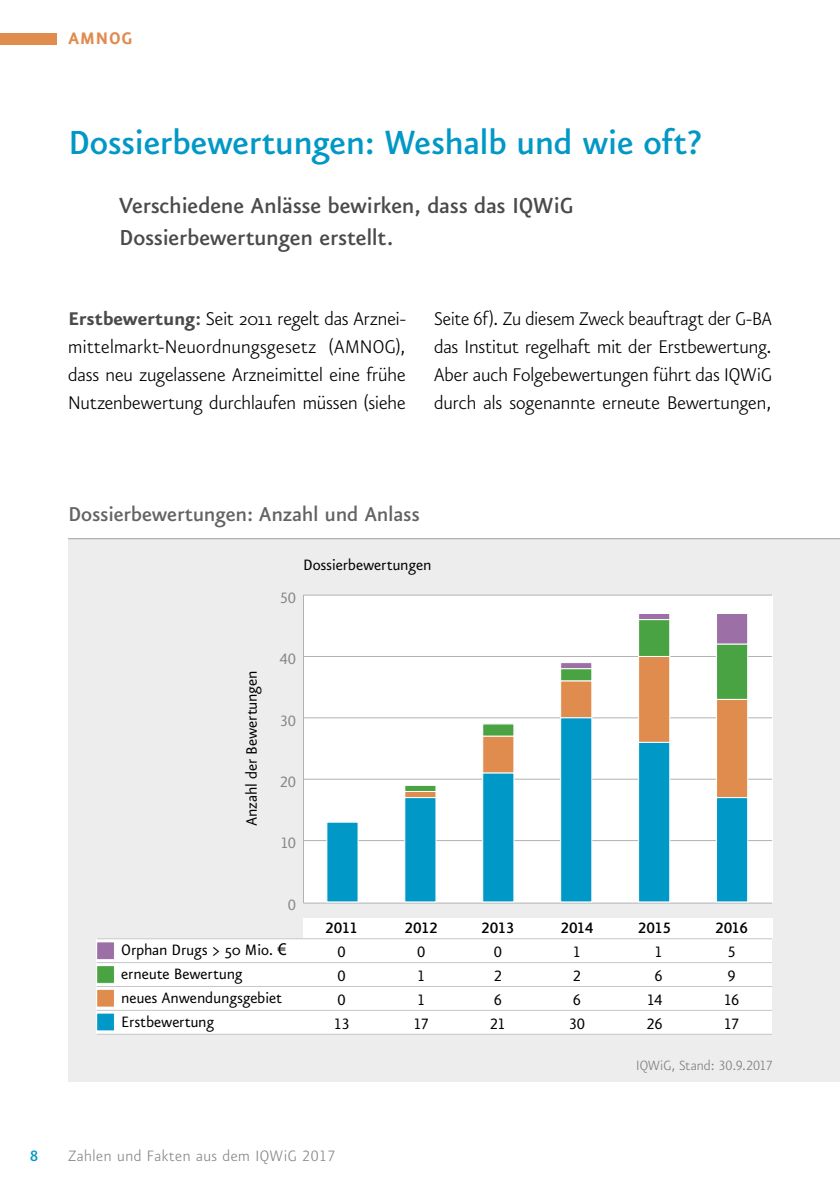
<style>
.page{position:relative;width:840px;height:1191px;background:#fff}
.page>*{position:absolute;margin:0;border:0;box-sizing:border-box;transform-origin:0 0}
.t1{font:500 40px "Eureka Sans CE";letter-spacing:-.015em;color:#0098c6}
.t2{font:500 26px/32px "Eureka Sans CE";letter-spacing:-.01em;color:#4a4a49}
.t3{font:500 24px "Eureka Sans CE";letter-spacing:-.01em;color:#646363}
.t4{font:300 22px/28px "Eureka Sans CE";letter-spacing:-.005em;color:#000;scale:.96 1}
.t5{font:300 22px/28px "Eureka Sans CE";letter-spacing:-.005em;color:#000;text-align:justify}
.t6{font:700 20px "Eureka Sans CE";letter-spacing:.03em;color:#e18c4f}
.t7{font:18px/24px "Eureka Sans CE";letter-spacing:-.01em;color:#000}
.t8{font:18px "Eureka Sans CE Regular Caps";letter-spacing:-.035em;color:#000}
.t9{font:300 18px "Eureka Sans CE";letter-spacing:.03em;color:#878787}
.t10{font:18px "Eureka Sans CE Medium Caps";letter-spacing:-.035em;color:#000}
.t11{font:18px "Eureka Sans CE Regular Caps";color:#878787}
.t12{font:18px "Eureka Sans CE Medium Caps";color:#0098c6}
.t13{font:16px "Eureka Sans CE Light Caps";letter-spacing:-.02em;color:#7f7e7e}
.s1{font-weight:700;color:#4a4a49}
.s2{font-family:"Myriad Pro"}
.s3{font-family:"Eureka Sans CE";font-weight:300}
.s4{font-family:"Eureka Sans CE Light Caps";font-weight:400}
</style>
<div class="page">
<div style="left:0;top:33px;width:57px;height:11px;background:#e18c4f"></div>
<div style="left:68px;top:539px;width:771px;height:542px;background:#ededed"></div>
<div style="left:303px;top:595px;width:468px;height:307px;background:#fff"></div>
<div style="left:303px;top:918px;width:468px;height:20px;background:#fff"></div>
<div style="left:97px;top:938px;width:674px;height:96px;background:#fff"></div>
<hr style="left:97px;top:938px;width:674px;height:1px;background:#c6c6c6">
<hr style="left:97px;top:962px;width:674px;height:1px;background:#c6c6c6">
<hr style="left:97px;top:986px;width:674px;height:1px;background:#c6c6c6">
<hr style="left:97px;top:1033px;width:674px;height:1px;background:#c6c6c6">
<hr style="left:97px;top:1009px;width:674px;height:1px;background:#c6c6c6">
<hr style="left:303px;top:595px;width:1px;height:308px;background:#b3b2b2">
<hr style="left:303px;top:902px;width:468px;height:1px;background:#b3b2b2">
<hr style="left:303px;top:840px;width:468px;height:1px;background:#b3b2b2">
<hr style="left:303px;top:778px;width:468px;height:1px;background:#b3b2b2">
<hr style="left:303px;top:717px;width:468px;height:1px;background:#b3b2b2">
<hr style="left:303px;top:656px;width:468px;height:1px;background:#b3b2b2">
<hr style="left:303px;top:594px;width:468px;height:1px;background:#b3b2b2">
<div style="left:560px;top:662px;width:32px;height:7px;background:#9c6fa6;border:1px solid #fff"></div>
<div style="left:637px;top:613px;width:33px;height:7px;background:#9c6fa6;border:1px solid #fff"></div>
<div style="left:715px;top:613px;width:32px;height:31px;background:#9c6fa6;border:1px solid #fff"></div>
<div style="left:404px;top:785px;width:32px;height:7px;background:#4aa342;border:1px solid #fff"></div>
<div style="left:482px;top:723px;width:32px;height:13px;background:#4aa342;border:1px solid #fff"></div>
<div style="left:560px;top:668px;width:32px;height:13px;background:#4aa342;border:1px solid #fff"></div>
<div style="left:637px;top:619px;width:33px;height:38px;background:#4aa342;border:1px solid #fff"></div>
<div style="left:715px;top:643px;width:32px;height:57px;background:#4aa342;border:1px solid #fff"></div>
<div style="left:404px;top:791px;width:32px;height:7px;background:#e18c4f;border:1px solid #fff"></div>
<div style="left:482px;top:735px;width:32px;height:38px;background:#e18c4f;border:1px solid #fff"></div>
<div style="left:560px;top:680px;width:32px;height:38px;background:#e18c4f;border:1px solid #fff"></div>
<div style="left:637px;top:656px;width:33px;height:87px;background:#e18c4f;border:1px solid #fff"></div>
<div style="left:715px;top:699px;width:32px;height:99px;background:#e18c4f;border:1px solid #fff"></div>
<div style="left:326px;top:821px;width:32px;height:81px;background:#0098c6;border:1px solid #fff"></div>
<div style="left:404px;top:797px;width:32px;height:105px;background:#0098c6;border:1px solid #fff"></div>
<div style="left:482px;top:772px;width:32px;height:130px;background:#0098c6;border:1px solid #fff"></div>
<div style="left:560px;top:717px;width:32px;height:185px;background:#0098c6;border:1px solid #fff"></div>
<div style="left:637px;top:742px;width:33px;height:160px;background:#0098c6;border:1px solid #fff"></div>
<div style="left:715px;top:797px;width:32px;height:105px;background:#0098c6;border:1px solid #fff"></div>
<div style="left:97px;top:942px;width:17px;height:17px;background:#9c6fa6"></div>
<div style="left:96px;top:941px;width:19px;height:19px;border:1px solid #fff"></div>
<div style="left:97px;top:965px;width:17px;height:18px;background:#4aa342"></div>
<div style="left:96px;top:965px;width:19px;height:19px;border:1px solid #fff"></div>
<div style="left:97px;top:989px;width:17px;height:18px;background:#e18c4f"></div>
<div style="left:96px;top:989px;width:19px;height:18px;border:1px solid #fff"></div>
<div style="left:97px;top:1013px;width:17px;height:18px;background:#0098c6"></div>
<div style="left:96px;top:1012px;width:19px;height:19px;border:1px solid #fff"></div>
<hr style="left:68px;top:538px;width:771px;height:1px;background:#9d9d9c">
<p class="t6" style="left:68px;top:28px;width:66px">AMNOG</p>
<h1 class="t1" style="left:68px;top:122px;width:634px">Dossierbewertungen: Weshalb und wie oft?</h1>
<p class="t2" style="left:119px;top:190px;width:455px">Verschiedene Anlässe bewirken, dass das IQWiG<br>Dossierbewertungen erstellt.</p>
<p class="t5" style="left:68px;top:305px;width:339px"><span class="s1">Erstbewertung:</span> Seit 2011 regelt das Arznei&shy;mittelmarkt-Neuordnungsgesetz (AMNOG), dass neu zugelassene Arzneimittel eine frühe Nutzenbewertung durchlaufen müssen (siehe</p>
<p class="t4" style="left:434px;top:305px;width:353px">Seite 6f). Zu diesem Zweck beauftragt der G-BA das Institut regelhaft mit der Erstbewertung.<br>Aber auch Folgebewertungen führt das IQWiG durch als sogenannte erneute Bewertungen,</p>
<p class="t3" style="left:68px;top:502px;width:353px">Dossierbewertungen: Anzahl und Anlass</p>
<p class="t11" style="left:279px;top:589px;width:18px">50</p>
<p class="t7" style="left:303px;top:553px;width:130px">Dossierbewertungen</p>
<p class="t7" style="left:240px;top:826px;width:157px;rotate:-90deg">Anzahl der Bewertungen</p>
<p class="t11" style="left:279px;top:650px;width:18px">40</p>
<p class="t11" style="left:279px;top:711px;width:18px">30</p>
<p class="t11" style="left:279px;top:773px;width:18px">20</p>
<p class="t11" style="left:280px;top:834px;width:17px">10</p>
<p class="t11" style="left:288px;top:895px;width:10px">0</p>
<p class="t7" style="left:121px;top:938px;width:167px">Orphan Drugs &gt; 50 Mio. <span class="s2">€ </span>erneute Bewertung<br>neues Anwendungsgebiet<br>Erstbewertung</p>
<p class="t10" style="left:325px;top:919px;width:34px">2011</p>
<p class="t10" style="left:404px;top:919px;width:35px">2012</p>
<p class="t10" style="left:481px;top:919px;width:35px">2013</p>
<p class="t10" style="left:560px;top:919px;width:35px">2014</p>
<p class="t10" style="left:637px;top:919px;width:35px">2015</p>
<p class="t10" style="left:714px;top:919px;width:35px">2016</p>
<p class="t8" style="left:337px;top:943px;width:10px">0</p>
<p class="t8" style="left:417px;top:943px;width:10px">0</p>
<p class="t8" style="left:493px;top:943px;width:10px">0</p>
<p class="t8" style="left:572px;top:943px;width:10px">1</p>
<p class="t8" style="left:654px;top:943px;width:10px">1</p>
<p class="t8" style="left:727px;top:943px;width:10px">5</p>
<p class="t8" style="left:337px;top:966px;width:10px">0</p>
<p class="t8" style="left:417px;top:966px;width:10px">1</p>
<p class="t8" style="left:493px;top:966px;width:10px">2</p>
<p class="t8" style="left:572px;top:966px;width:10px">2</p>
<p class="t8" style="left:654px;top:966px;width:10px">6</p>
<p class="t8" style="left:727px;top:966px;width:10px">9</p>
<p class="t8" style="left:337px;top:990px;width:10px">0</p>
<p class="t8" style="left:417px;top:990px;width:10px">1</p>
<p class="t8" style="left:493px;top:990px;width:10px">6</p>
<p class="t8" style="left:572px;top:990px;width:10px">6</p>
<p class="t8" style="left:646px;top:990px;width:17px">14</p>
<p class="t8" style="left:723px;top:990px;width:17px">16</p>
<p class="t8" style="left:333px;top:1015px;width:17px">13</p>
<p class="t8" style="left:413px;top:1015px;width:17px">17</p>
<p class="t8" style="left:489px;top:1015px;width:17px">21</p>
<p class="t8" style="left:568px;top:1015px;width:18px">30</p>
<p class="t8" style="left:646px;top:1015px;width:18px">26</p>
<p class="t8" style="left:723px;top:1015px;width:17px">17</p>
<p class="t13" style="left:636px;top:1058px;width:138px"><span class="s3">IQWiG</span>, <span class="s3">Stand</span>: 30.9.2017</p>
<p class="t12" style="left:30px;top:1146px;width:10px">8</p>
<p class="t9" style="left:68px;top:1146px;width:269px">Zahlen und Fakten aus dem IQWiG <span class="s4">2017</span></p>
</div>
